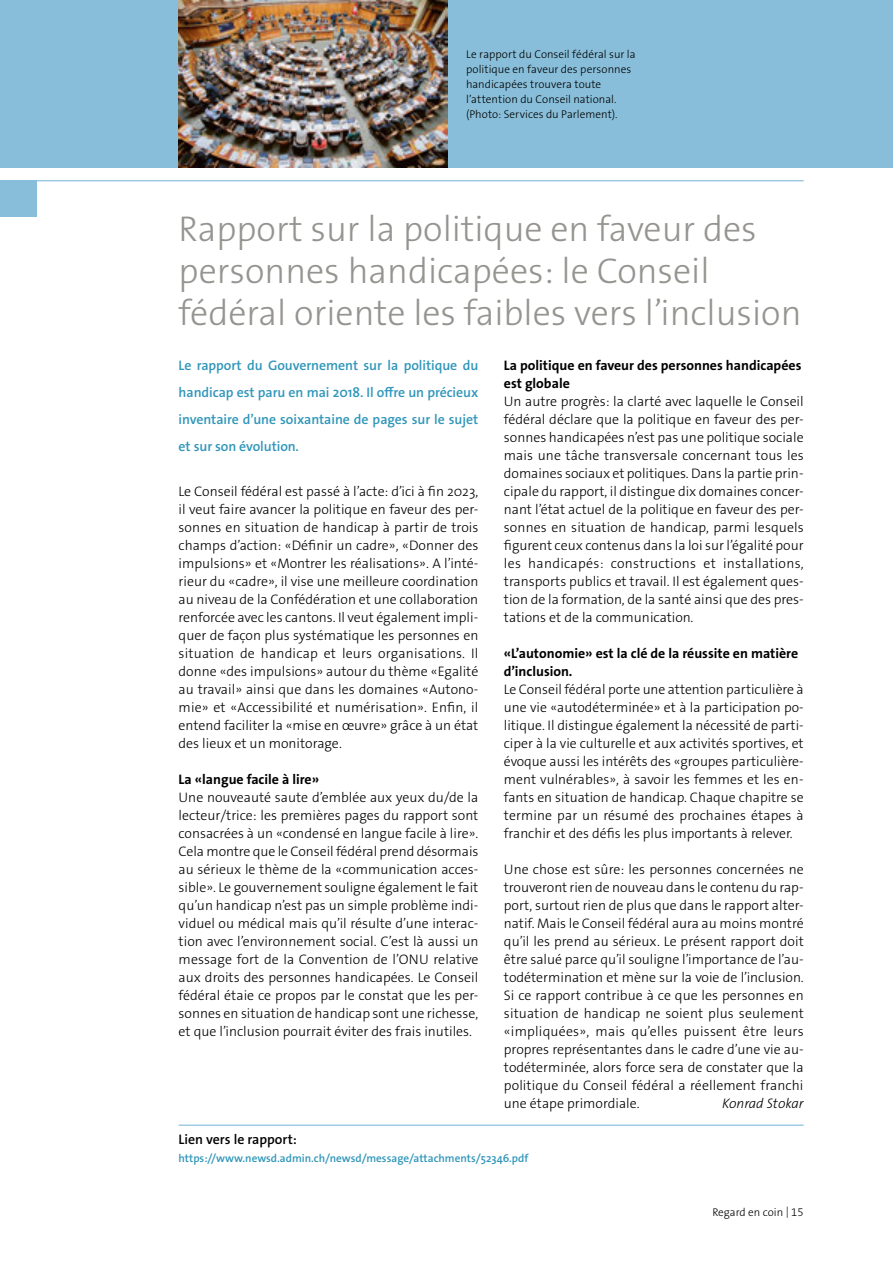
<style>
.page{position:relative;width:893px;height:1263px;background:#fff}
.page>*{position:absolute;margin:0;border:0;box-sizing:border-box;transform-origin:0 0}
.t1{font:36px/42px "The Sans LP3 Lig";color:#959490}
.t2{font:13.8px/18px "The Sans LP3 Lig";color:#000;text-align:justify}
.t3{font:13.8px/27px "The Sans LP6 Se Bld";letter-spacing:-.005em;color:#3096ba;text-align:justify}
.t4{font:13.8px/18px "The Sans LP7 Bld";color:#000}
.t5{font:13.8px "The Sans LP6 Se Bld";color:#000}
.t6{font:13.8px "The Sans LP3 Lig IT";color:#000}
.t7{font:11.25px/15px "The Sans LP3 Lig";letter-spacing:.005em;color:#000}
.t8{font:11.25px "The Sans LP6 Se Bld";color:#3096ba}
</style>
<div class="page">
<div style="left:0;top:181px;width:36px;height:36px;background:#88bed9"></div>
<div style="left:0;top:0;width:893px;height:168px;background:#88bed9"></div>
<hr style="left:0;top:180px;width:804px;height:1px;background:#88bed9">
<img style="left:179px;top:0;width:269px;height:168px">
<hr style="left:179px;top:1124px;width:625px;height:2px;background:#88bed9">
<p class="t7" style="left:466px;top:47px;width:171px">Le rapport du Conseil fédéral sur la politique en faveur des personnes handicapées trouvera toute l’attention du Conseil national. (Photo: Services du Parlement).</p>
<h1 class="t1" style="left:179px;top:208px;width:624px">Rapport sur la politique en faveur des personnes handicapées: le Conseil fédéral oriente les faibles vers l’inclusion</h1>
<p class="t3" style="left:179px;top:352px;width:301px">Le rapport du Gouvernement sur la politique du handicap est paru en mai 2018. Il offre un précieux inventaire d’une soixantaine de pages sur le sujet et sur son évolution.</p>
<p class="t2" style="left:179px;top:482px;width:301px">Le Conseil fédéral est passé à l’acte: d’ici à fin 2023, il veut faire avancer la politique en faveur des per&shy;sonnes en situation de handicap à partir de trois champs d’action: «Définir un cadre», «Donner des impulsions» et «Montrer les réalisations». A l’inté&shy;rieur du «cadre», il vise une meilleure coordination au niveau de la Confédération et une collaboration renforcée avec les cantons. Il veut également impli&shy;quer de façon plus systématique les personnes en situation de handicap et leurs organisations. Il donne «des impulsions» autour du thème «Egalité au travail» ainsi que dans les domaines «Autono&shy;mie» et «Accessibilité et numérisation». Enfin, il entend faciliter la «mise en œuvre» grâce à un état des lieux et un monitorage.</p>
<p class="t4" style="left:179px;top:770px;width:142px">La «langue facile à lire»</p>
<p class="t2" style="left:179px;top:788px;width:301px">Une nouveauté saute d’emblée aux yeux du/de la lecteur/trice: les premières pages du rapport sont consacrées à un «condensé en langue facile à lire».<br>Cela montre que le Conseil fédéral prend désormais au sérieux le thème de la «communication acces&shy;sible». Le gouvernement souligne également le fait qu’un handicap n’est pas un simple problème indi&shy;viduel ou médical mais qu’il résulte d’une interac&shy;tion avec l’environnement social. C’est là aussi un message fort de la Convention de l’ONU relative aux droits des personnes handicapées. Le Conseil fédéral étaie ce propos par le constat que les per&shy;sonnes en situation de handicap sont une richesse, et que l’inclusion pourrait éviter des frais inutiles.</p>
<p class="t4" style="left:504px;top:356px;width:299px">La politique en faveur des personnes handicapées est globale</p>
<p class="t2" style="left:504px;top:392px;width:301px">Un autre progrès: la clarté avec laquelle le Conseil fédéral déclare que la politique en faveur des per&shy;sonnes handicapées n’est pas une politique sociale mais une tâche transversale concernant tous les domaines sociaux et politiques. Dans la partie prin&shy;cipale du rapport, il distingue dix domaines concer&shy;nant l’état actuel de la politique en faveur des per&shy;sonnes en situation de handicap, parmi lesquels figurent ceux contenus dans la loi sur l’égalité pour les handicapés: constructions et installations, transports publics et travail. Il est également ques&shy;tion de la formation, de la santé ainsi que des pres&shy;tations et de la communication.</p>
<p class="t4" style="left:504px;top:644px;width:296px">«L’autonomie» est la clé de la réussite en matière d’inclusion.</p>
<p class="t2" style="left:504px;top:680px;width:301px">Le Conseil fédéral porte une attention particulière à une vie «autodéterminée» et à la participation po&shy;litique. Il distingue également la nécessité de parti&shy;ciper à la vie culturelle et aux activités sportives, et évoque aussi les intérêts des «groupes particulière&shy;ment vulnérables», à savoir les femmes et les en&shy;fants en situation de handicap. Chaque chapitre se termine par un résumé des prochaines étapes à franchir et des défis les plus importants à relever.</p>
<p class="t2" style="left:504px;top:860px;width:301px">Une chose est sûre: les personnes concernées ne trouveront rien de nouveau dans le contenu du rap&shy;port, surtout rien de plus que dans le rapport alter&shy;natif. Mais le Conseil fédéral aura au moins montré qu’il les prend au sérieux. Le présent rapport doit être salué parce qu’il souligne l’importance de l’au&shy;todétermination et mène sur la voie de l’inclusion.<br>Si ce rapport contribue à ce que les personnes en situation de handicap ne soient plus seulement «impliquées», mais qu’elles puissent être leurs propres représentantes dans le cadre d’une vie au&shy;todéterminée, alors force sera de constater que la politique du Conseil fédéral a réellement franchi une étape primordiale.</p>
<p class="t6" style="left:722px;top:1094px;width:83px">Konrad Stokar</p>
<p class="t5" style="left:179px;top:1130px;width:120px">Lien vers le rapport:</p>
<p class="t8" style="left:179px;top:1151px;width:351px">https://www.newsd.admin.ch/newsd/message/attachments/52346.pdf</p>
<p class="t7" style="left:712px;top:1205px;width:93px">Regard en coin | 15</p>
</div>
